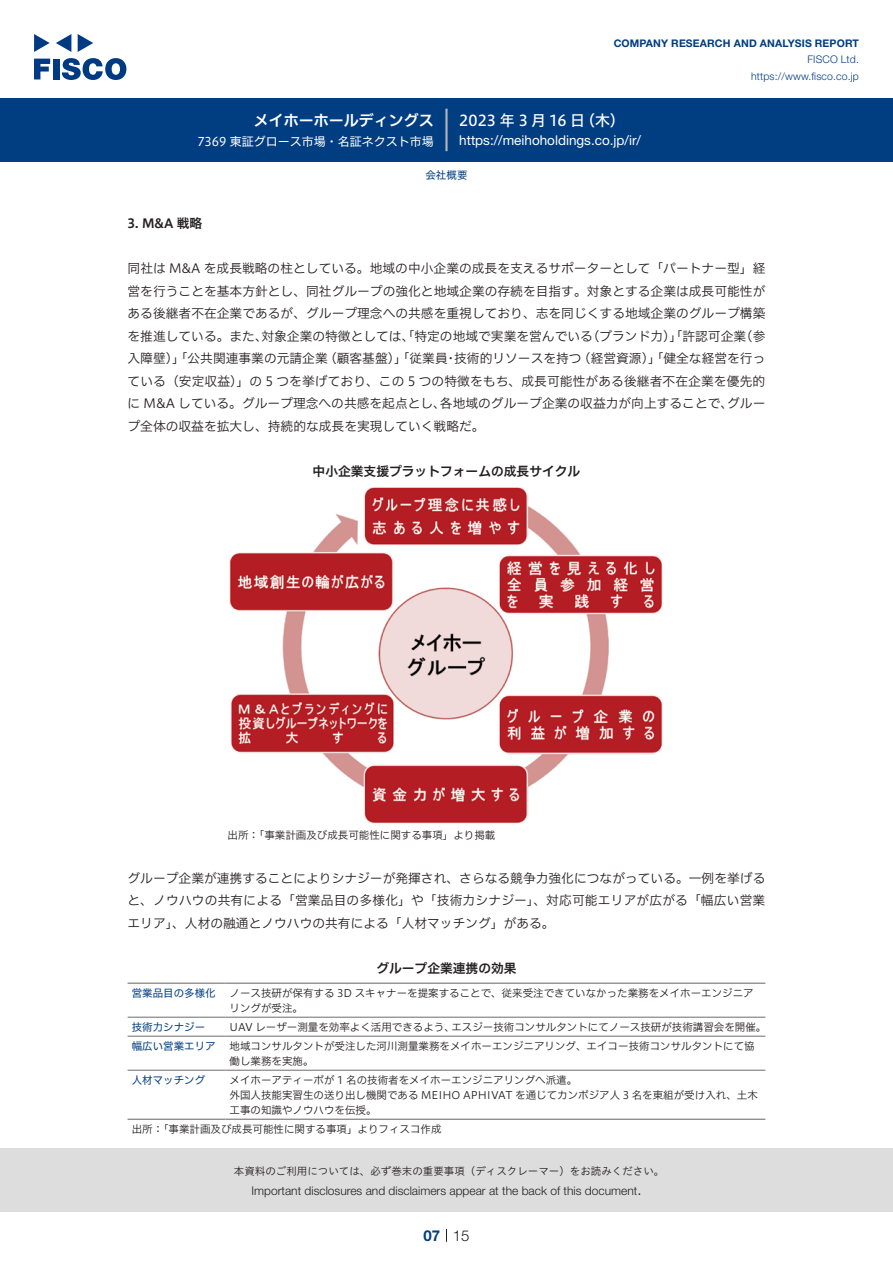
<style>
.page{position:relative;width:893px;height:1263px;background:#fff}
.page>*{position:absolute;margin:0;border:0;box-sizing:border-box;transform-origin:0 0}
.t1{font:15px "Hiragino UD Sans F Std N W5";letter-spacing:.005em;color:#fff}
.t2{font:15px "Hiragino UD Sans F Std N W6";color:#fff}
.t3{font:300 15px "Helvetica Neue LT Std";color:#231f20}
.t4{font:700 15px "Helvetica Neue LT Std";color:#003d81}
.t5{font:13.5px "Helvetica Neue LT Std";color:#fff}
.t6{font:12.75px/22.5px "Hiragino UD Sans F Std N W3";color:#231f20;text-align:right}
.t7{font:12.75px "Hiragino UD Sans F Std N W6";color:#231f20}
.t8{font:300 12px "Helvetica Neue LT Std";color:#231f20}
.t9{font:12px "Hiragino UD Sans F Std N W4";color:#fff}
.t10{font:10.5px/19px "Hiragino UD Sans F Std N W3";color:#231f20}
.t11{font:10.5px "Hiragino UD Sans Std W3";color:#231f20}
.t12{font:10.5px "Hiragino UD Sans F Std N W4";color:#003d81}
.t13{font:700 10.5px "Helvetica Neue LT Std";letter-spacing:.015em;color:#003d81}
.t14{font:300 10.5px/16.5px "Helvetica Neue LT Std";letter-spacing:.015em;color:#003d81;text-align:right}
</style>
<div class="page">
<div style="left:0;top:1148px;width:893px;height:64px;background:#ddd"></div>
<svg style="left:34px;top:59px;width:16px;height:20px"></svg>
<div style="left:53px;top:59px;width:6px;height:20px;background:#003a83"></div>
<svg style="left:62px;top:58px;width:64px;height:22px"></svg>
<svg style="left:34px;top:34px;width:16px;height:18px"></svg>
<svg style="left:78px;top:34px;width:15px;height:18px"></svg>
<svg style="left:56px;top:34px;width:15px;height:18px"></svg>
<div style="left:0;top:98px;width:893px;height:64px;background:#003d81"></div>
<hr style="left:445px;top:109px;width:3px;height:42px;background:#b5b5b6">
<svg style="left:446px;top:1229px;width:1px;height:13px"></svg>
<img style="left:229px;top:487px;width:434px;height:337px">
<hr style="left:128px;top:1017px;width:97px;height:1px;background:#6c6d70">
<hr style="left:225px;top:1017px;width:540px;height:1px;background:#6c6d70">
<hr style="left:128px;top:1036px;width:97px;height:1px;background:#6c6d70">
<hr style="left:225px;top:1036px;width:540px;height:1px;background:#6c6d70">
<hr style="left:128px;top:1070px;width:97px;height:1px;background:#6c6d70">
<hr style="left:225px;top:1070px;width:540px;height:1px;background:#6c6d70">
<hr style="left:128px;top:983px;width:97px;height:1px;background:#6c6d70">
<hr style="left:225px;top:983px;width:540px;height:1px;background:#6c6d70">
<hr style="left:128px;top:1119px;width:97px;height:1px;background:#6c6d70">
<hr style="left:225px;top:1119px;width:540px;height:1px;background:#6c6d70">
<p class="t2" style="left:254px;top:109px;width:182px">メイホーホールディングス</p>
<p class="t9" style="left:197px;top:132px;width:238px">7369 東証グロース市場・名証ネクスト市場</p>
<p class="t13" style="left:614px;top:37px;width:247px">COMPANY RESEARCH AND ANALYSIS REPORT</p>
<p class="t14" style="left:751px;top:51px;width:109px">FISCO Ltd. https://www.fisco.co j p.</p>
<p class="t1" style="left:580px;top:109px;width:46px">（木(</p>
<p class="t1" style="left:459px;top:109px;width:127px">2023 年 3 月 16 日</p>
<p class="t5" style="left:459px;top:132px;width:183px">https://meihoholdings. c o j p. /i r/</p>
<p class="t12" style="left:425px;top:167px;width:43px">会社概要</p>
<p class="t7" style="left:128px;top:214px;width:76px">3. M&amp;A 戦略</p>
<p class="t6" style="left:128px;top:256px;width:639px">同社は M&amp;A を成長戦略の柱としている。地域の中小企業の成長を支えるサポーターとして「パートナー型」経営を行うことを基本方針とし、同社グループの強化と地域企業の存続を目指す。対象とする企業は成長可能性がある後継者不在企業であるが、グループ理念への共感を重視しており、志を同じくする地域企業のグループ構築（参</p>
<p class="t6" style="left:587px;top:324px;width:161px">（ブランド力）」「許認可企業</p>
<p class="t6" style="left:261px;top:324px;width:333px">対象企業の特徴としては、「特定の地域で実業を営んでいる</p>
<p class="t6" style="left:128px;top:324px;width:142px">を推進している。また、</p>
<p class="t6" style="left:324px;top:346px;width:125px">（顧客基盤）」「従業員</p>
<p class="t6" style="left:128px;top:346px;width:202px">入障壁）」「公共関連事業の元請企業</p>
<p class="t6" style="left:128px;top:369px;width:639px">ている（安定収益）」の 5 つを挙げており、この 5 つの特徴をもち、成長可能性がある後継者不在企業を優先的</p>
<p class="t6" style="left:727px;top:391px;width:40px">グルー</p>
<p class="t6" style="left:578px;top:346px;width:189px">（経営資源）」「健全な経営を行っ</p>
<p class="t6" style="left:454px;top:346px;width:129px">技術的リソースを持つ</p>
<p class="t6" style="left:445px;top:346px;width:14px">・</p>
<p class="t6" style="left:128px;top:391px;width:358px;text-align:left">に M&amp;A している。グループ理念への共感を起点とし、<br>プ全体の収益を拡大し、持続的な成長を実現していく戦略だ。</p>
<p class="t7" style="left:313px;top:461px;width:269px">中小企業支援プラットフォームの成長サイクル</p>
<p class="t6" style="left:440px;top:391px;width:295px">各地域のグループ企業の収益力が向上することで、</p>
<p class="t10" style="left:228px;top:825px;width:269px">出所「：事業計画及び成長可能性に関する事項」より掲載</p>
<p class="t6" style="left:128px;top:866px;width:639px;text-align:justify">グループ企業が連携することによりシナジーが発揮され、さらなる競争力強化につながっている。一例を挙げると、ノウハウの共有による「営業品目の多様化」や「技術力シナジー」、対応可能エリアが広がる「幅広い営業エリア」、人材の融通とノウハウの共有による「人材マッチング」がある。</p>
<p class="t7" style="left:376px;top:958px;width:142px">グループ企業連携の効果</p>
<p class="t10" style="left:230px;top:982px;width:526px">ノース技研が保有する 3D スキャナーを提案することで、従来受注できていなかった業務をメイホーエンジニア</p>
<p class="t12" style="left:132px;top:985px;width:85px">営業品目の多様化</p>
<p class="t12" style="left:132px;top:1019px;width:75px">技術力シナジー</p>
<p class="t12" style="left:132px;top:1038px;width:85px">幅広い営業エリア</p>
<p class="t12" style="left:132px;top:1072px;width:75px">人材マッチング</p>
<p class="t10" style="left:230px;top:997px;width:75px">リングが受注。</p>
<p class="t10" style="left:451px;top:1016px;width:316px">エスジー技術コンサルタントにてノース技研が技術講習会を開催。</p>
<p class="t10" style="left:230px;top:1016px;width:227px">UAV レーザー測量を効率よく活用できるよう、</p>
<p class="t10" style="left:230px;top:1035px;width:527px">地域コンサルタントが受注した河川測量業務をメイホーエンジニアリング、エイコー技術コンサルタントにて協</p>
<p class="t10" style="left:230px;top:1050px;width:349px">働し業務を実施。<br>メイホーアティーボが 1 名の技術者をメイホーエンジニアリングへ派遣。</p>
<p class="t10" style="left:230px;top:1087px;width:530px;line-height:15px">外国人技能実習生の送り出し機関である MEIHO APHIVAT を通じてカンボジア人 3 名を東組が受け入れ、土木工事の知識やノウハウを伝授。</p>
<p class="t10" style="left:132px;top:1118px;width:311px">出所「：事業計画及び成長可能性に関する事項」よりフィスコ作成</p>
<p class="t11" style="left:234px;top:1163px;width:432px">本資料のご利用については、必ず巻末の重要事項（ディスクレーマー）をお読みください。</p>
<p class="t3" style="left:637px;top:1180px;width:6px">.</p>
<p class="t8" style="left:251px;top:1183px;width:387px">Important disclosures and disclaimers appear at the back of this document</p>
<p class="t4" style="left:423px;top:1226px;width:18px">07</p>
<p class="t3" style="left:453px;top:1226px;width:18px">15</p>
</div>
